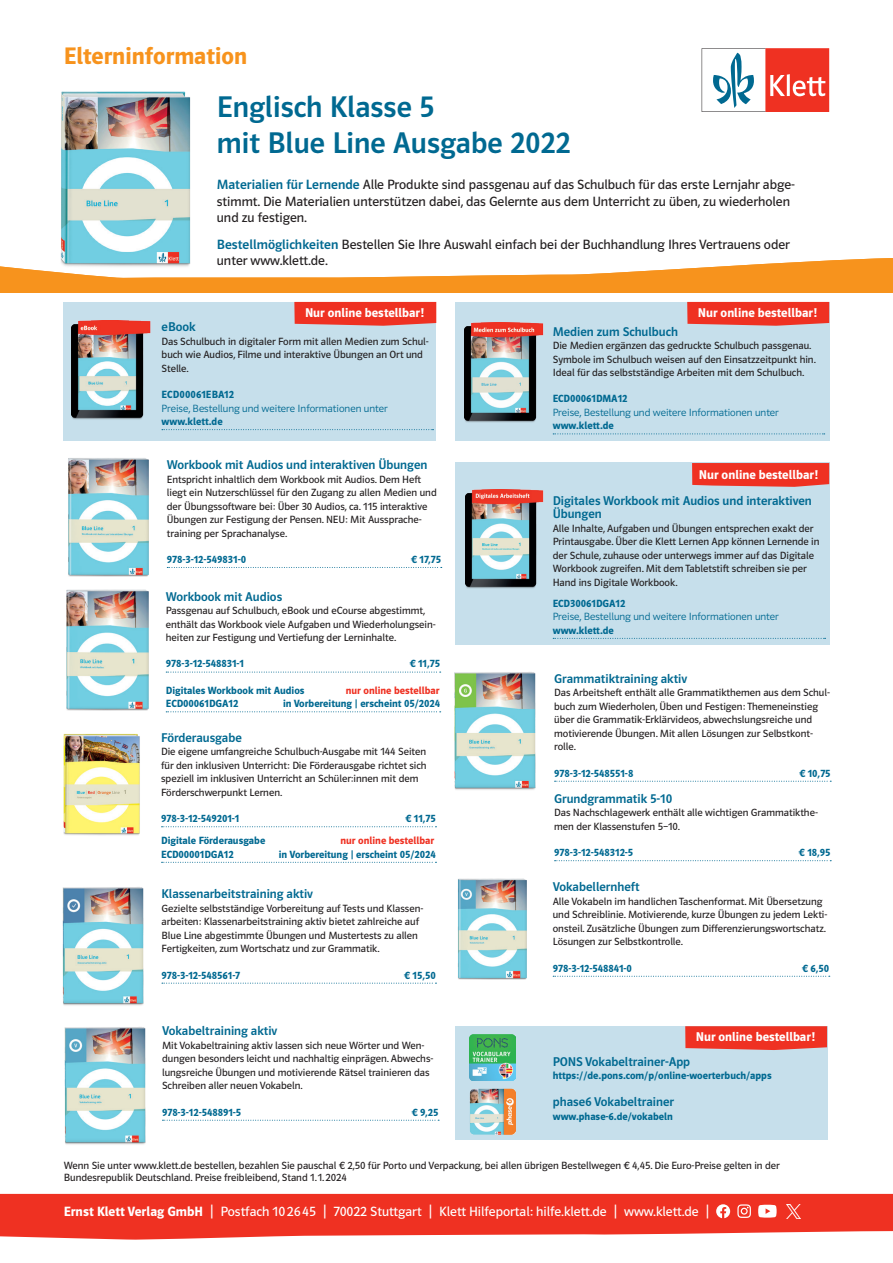
<style>
.page{position:relative;width:893px;height:1263px;background:#fff}
.page>*{position:absolute;margin:0;border:0;box-sizing:border-box;transform-origin:0 0}
.t1{font:500 30px/36px "Polo CEF";color:#006991}
.t2{font:600 24px "Polo CEF";color:#f7931d}
.t3{font:13.5px/16.2px "Polo CEF";color:#231f20}
.t4{font:13.5px "Polo CEF";color:#fff}
.t5{font:500 12.75px/13.5px "Polo CEF";color:#006991}
.t6{font:600 12.75px "Polo CEF";color:#fff}
.t7{font:10.5px/13.5px "Polo CEF";color:#231f20}
.t8{font:600 10.5px "Polo CEF";color:#006991}
.t9{font:300 10.5px "Polo CEF";color:#006991}
.t10{font:600 10.5px "Polo CEF";color:#ef3122}
.s1{font-weight:500;color:#006991}
.s2{font-weight:500}
.s3{font-weight:600}
</style>
<div class="page">
<svg style="left:167px;top:567px;width:275px;height:1px"></svg>
<img style="left:68px;top:458px;width:81px;height:118px">
<svg style="left:166px;top:672px;width:275px;height:1px"></svg>
<svg style="left:166px;top:711px;width:275px;height:1px"></svg>
<img style="left:66px;top:589px;width:83px;height:121px">
<svg style="left:162px;top:826px;width:274px;height:1px"></svg>
<svg style="left:162px;top:862px;width:274px;height:1px"></svg>
<img style="left:63px;top:733px;width:77px;height:103px">
<div style="left:64px;top:302px;width:372px;height:138px;background:#c6dfeb"></div>
<svg style="left:162px;top:429px;width:271px;height:1px"></svg>
<svg style="left:294px;top:302px;width:142px;height:24px;background:#ec3b2e"></svg>
<img style="left:72px;top:320px;width:79px;height:100px">
<svg style="left:162px;top:983px;width:274px;height:1px"></svg>
<img style="left:62px;top:887px;width:82px;height:119px">
<img style="left:64px;top:1027px;width:82px;height:118px">
<svg style="left:162px;top:1120px;width:277px;height:1px"></svg>
<svg style="left:553px;top:976px;width:277px;height:1px"></svg>
<img style="left:458px;top:878px;width:69px;height:101px">
<svg style="left:555px;top:781px;width:276px;height:1px"></svg>
<svg style="left:555px;top:860px;width:276px;height:1px"></svg>
<img style="left:454px;top:672px;width:82px;height:118px">
<div style="left:455px;top:302px;width:374px;height:138px;background:#c6dfeb"></div>
<svg style="left:553px;top:433px;width:272px;height:1px"></svg>
<svg style="left:687px;top:302px;width:142px;height:24px;background:#ec3b2e"></svg>
<img style="left:464px;top:323px;width:80px;height:100px">
<img style="left:61px;top:91px;width:130px;height:167px">
<div style="left:455px;top:1026px;width:372px;height:113px;background:#c6dfeb"></div>
<svg style="left:685px;top:1026px;width:142px;height:24px;background:#ec3a2d"></svg>
<img style="left:470px;top:1034px;width:46px;height:46px">
<img style="left:470px;top:1089px;width:46px;height:46px">
<div style="left:455px;top:463px;width:374px;height:182px;background:#c6dfeb"></div>
<img style="left:465px;top:489px;width:79px;height:100px">
<svg style="left:553px;top:638px;width:273px;height:1px"></svg>
<svg style="left:692px;top:463px;width:137px;height:24px;background:#ec392b"></svg>
<svg style="left:0;top:1194px;width:893px;height:46px;background:#f0483b"></svg>
<img style="left:787px;top:1204px;width:14px;height:15px">
<svg style="left:0;top:258px;width:893px;height:35px"></svg>
<svg style="left:702px;top:48px;width:127px;height:64px"></svg>
<h2 class="t2" style="left:64px;top:42px;width:185px">Elterninformation</h2>
<h1 class="t1" style="left:217px;top:90px;width:355px">Englisch Klasse 5<br>mit Blue Line Ausgabe 2022</h1>
<p class="t3" style="left:217px;top:177px;width:579px"><span class="s1">Materialien für Lernende</span> Alle Produkte sind passgenau auf das Schulbuch für das erste Lernjahr abge&shy;stimmt. Die Materialien unterstützen dabei, das Gelernte aus dem Unterricht zu üben, zu wiederholen und zu festigen.</p>
<p class="t3" style="left:217px;top:236px;width:575px"><span class="s1">Bestellmöglichkeiten</span> Bestellen Sie Ihre Auswahl einfach bei der Buchhandlung Ihres Vertrauens oder unter www.klett.de.</p>
<p class="t6" style="left:305px;top:305px;width:121px">Nur online bestellbar!</p>
<p class="t5" style="left:162px;top:320px;width:36px">eBook</p>
<p class="t7" style="left:162px;top:335px;width:268px">Das Schulbuch in digitaler Form mit allen Medien zum Schul&shy;buch wie Audios, Filme und interaktive Übungen an Ort und<br>Stelle.</p>
<p class="t8" style="left:162px;top:388px;width:74px">ECD00061EBA12</p>
<p class="t9" style="left:162px;top:402px;width:228px">Preise, Bestellung und weitere Informationen unter</p>
<p class="t8" style="left:162px;top:415px;width:63px">www.klett.de</p>
<p class="t5" style="left:167px;top:458px;width:262px">Workbook mit Audios und interaktiven Übungen</p>
<p class="t7" style="left:167px;top:472px;width:271px">Entspricht inhaltlich dem Workbook mit Audios. Dem Heft liegt ein Nutzerschlüssel für den Zugang zu allen Medien und der Übungssoftware bei: Über 30 Audios, ca. 115 interaktive Übungen zur Festigung der Pensen. NEU: Mit Aussprache&shy;training per Sprachanalyse.</p>
<p class="t8" style="left:167px;top:553px;width:81px">978-3-12-549831-0</p>
<p class="t8" style="left:411px;top:553px;width:32px">¤ 17,75</p>
<p class="t5" style="left:166px;top:590px;width:118px">Workbook mit Audios</p>
<p class="t7" style="left:166px;top:604px;width:271px">Passgenau auf Schulbuch, eBook und eCourse abgestimmt, enthält das Workbook viele Aufgaben und Wiederholungsein&shy;heiten zur Festigung und Vertiefung der Lerninhalte.</p>
<p class="t8" style="left:166px;top:658px;width:80px">978-3-12-548831-1</p>
<p class="t8" style="left:409px;top:658px;width:32px">¤ 11,75</p>
<p class="t8" style="left:166px;top:684px;width:140px">Digitales Workbook mit Audios</p>
<p class="t10" style="left:346px;top:684px;width:95px">nur online bestellbar</p>
<p class="t8" style="left:166px;top:697px;width:74px">ECD00061DGA12</p>
<p class="t8" style="left:283px;top:697px;width:159px">in Vorbereitung <span class="s2">|</span> erscheint 05/2024</p>
<p class="t5" style="left:161px;top:731px;width:82px">Förderausgabe</p>
<p class="t7" style="left:161px;top:745px;width:267px">Die eigene umfangreiche Schulbuch-Ausgabe mit 144 Seiten für den inklusiven Unterricht: Die Förderausgabe richtet sich speziell im inklusiven Unterricht an Schüler:innen mit dem Förderschwerpunkt Lernen.</p>
<p class="t8" style="left:161px;top:812px;width:80px">978-3-12-549201-1</p>
<p class="t8" style="left:405px;top:812px;width:32px">¤ 11,75</p>
<p class="t8" style="left:161px;top:834px;width:106px">Digitale Förderausgabe</p>
<p class="t10" style="left:340px;top:834px;width:95px">nur online bestellbar</p>
<p class="t8" style="left:161px;top:848px;width:74px">ECD00001DGA12</p>
<p class="t8" style="left:279px;top:848px;width:159px">in Vorbereitung <span class="s2">|</span> erscheint 05/2024</p>
<p class="t5" style="left:162px;top:887px;width:153px">Klassenarbeitstraining aktiv</p>
<p class="t7" style="left:162px;top:902px;width:263px">Gezielte selbstständige Vorbereitung auf Tests und Klassen&shy;arbeiten: Klassenarbeitstraining aktiv bietet zahlreiche auf Blue Line abgestimmte Übungen und Mustertests zu allen Fertigkeiten, zum Wortschatz und zur Grammatik.</p>
<p class="t8" style="left:162px;top:969px;width:80px">978-3-12-548561-7</p>
<p class="t8" style="left:404px;top:969px;width:34px">¤ 15,50</p>
<p class="t5" style="left:162px;top:1024px;width:117px">Vokabeltraining aktiv</p>
<p class="t7" style="left:162px;top:1039px;width:273px">Mit Vokabeltraining aktiv lassen sich neue Wörter und Wen&shy;dungen besonders leicht und nachhaltig einprägen. Abwechs&shy;lungsreiche Übungen und motivierende Rätsel trainieren das Schreiben aller neuen Vokabeln.</p>
<p class="t8" style="left:162px;top:1106px;width:81px">978-3-12-548891-5</p>
<p class="t8" style="left:411px;top:1106px;width:29px">¤ 9,25</p>
<p class="t6" style="left:698px;top:305px;width:121px">Nur online bestellbar!</p>
<p class="t5" style="left:553px;top:325px;width:127px">Medien zum Schulbuch</p>
<p class="t7" style="left:553px;top:339px;width:264px">Die Medien ergänzen das gedruckte Schulbuch passgenau.<br>Symbole im Schulbuch weisen auf den Einsatzzeitpunkt hin.<br>Ideal für das selbstständige Arbeiten mit dem Schulbuch.</p>
<p class="t8" style="left:553px;top:392px;width:76px">ECD00061DMA12</p>
<p class="t9" style="left:553px;top:406px;width:228px">Preise, Bestellung und weitere Informationen unter</p>
<p class="t8" style="left:553px;top:419px;width:63px">www.klett.de</p>
<p class="t6" style="left:699px;top:467px;width:121px">Nur online bestellbar!</p>
<p class="t5" style="left:553px;top:494px;width:261px">Digitales Workbook mit Audios und interaktiven<br>Übungen</p>
<p class="t7" style="left:553px;top:522px;width:268px">Alle Inhalte, Aufgaben und Übungen entsprechen exakt der Printausgabe. Über die Klett Lernen App können Lernende in der Schule, zuhause oder unterwegs immer auf das Digitale Workbook zugreifen. Mit dem Tabletstift schreiben sie per Hand ins Digitale Workbook.</p>
<p class="t8" style="left:553px;top:597px;width:74px">ECD30061DGA12</p>
<p class="t9" style="left:553px;top:610px;width:228px">Preise, Bestellung und weitere Informationen unter</p>
<p class="t8" style="left:553px;top:624px;width:63px">www.klett.de</p>
<p class="t5" style="left:554px;top:672px;width:134px">Grammatiktraining aktiv</p>
<p class="t7" style="left:554px;top:686px;width:277px">Das Arbeitsheft enthält alle Grammatikthemen aus dem Schul&shy;buch zum Wiederholen, Üben und Festigen: Themeneinstieg über die Grammatik-Erklärvideos, abwechslungsreiche und motivierende Übungen. Mit allen Lösungen zur Selbstkont&shy;rolle.</p>
<p class="t8" style="left:554px;top:767px;width:81px">978-3-12-548551-8</p>
<p class="t8" style="left:799px;top:767px;width:33px">¤ 10,75</p>
<p class="t5" style="left:554px;top:792px;width:119px">Grundgrammatik 5-10</p>
<p class="t7" style="left:554px;top:806px;width:265px">Das Nachschlagewerk enthält alle wichtigen Grammatikthe&shy;men der Klassenstufen 5–10.</p>
<p class="t8" style="left:554px;top:846px;width:81px">978-3-12-548312-5</p>
<p class="t8" style="left:799px;top:846px;width:34px">€ 18,95</p>
<p class="t5" style="left:553px;top:880px;width:88px">Vokabellernheft</p>
<p class="t7" style="left:553px;top:895px;width:276px">Alle Vokabeln im handlichen Taschenformat. Mit Übersetzung und Schreiblinie. Motivierende, kurze Übungen zu jedem Lekti&shy;onsteil. Zusätzliche Übungen zum Differenzierungswortschatz.<br>Lösungen zur Selbstkontrolle.</p>
<p class="t8" style="left:553px;top:962px;width:81px">978-3-12-548841-0</p>
<p class="t8" style="left:802px;top:962px;width:29px">¤ 6,50</p>
<p class="t6" style="left:696px;top:1029px;width:121px">Nur online bestellbar!</p>
<p class="t5" style="left:553px;top:1055px;width:139px">PONS Vokabeltrainer-App</p>
<p class="t8" style="left:553px;top:1069px;width:220px">https://de.pons.com/p/online-woerterbuch/apps</p>
<p class="t5" style="left:553px;top:1095px;width:123px">phase6 Vokabeltrainer</p>
<p class="t8" style="left:553px;top:1110px;width:122px">www.phase-6.de/vokabeln</p>
<p class="t7" style="left:64px;top:1159px;width:717px;line-height:12.6px">Wenn Sie unter www.klett.de bestellen, bezahlen Sie pauschal € 2,50 für Porto und Verpackung, bei allen übrigen Bestellwegen € 4,45. Die Euro-Preise gelten in der<br>Bundesrepublik Deutschland. Preise freibleibend, Stand 1.1.2024</p>
<p class="t4" style="left:64px;top:1203px;width:647px"><span class="s3">Ernst Klett Verlag GmbH</span> | Postfach 102645 | 70022 Stuttgart | Klett Hilfeportal: hilfe.klett.de | www.klett.de |</p>
</div>
